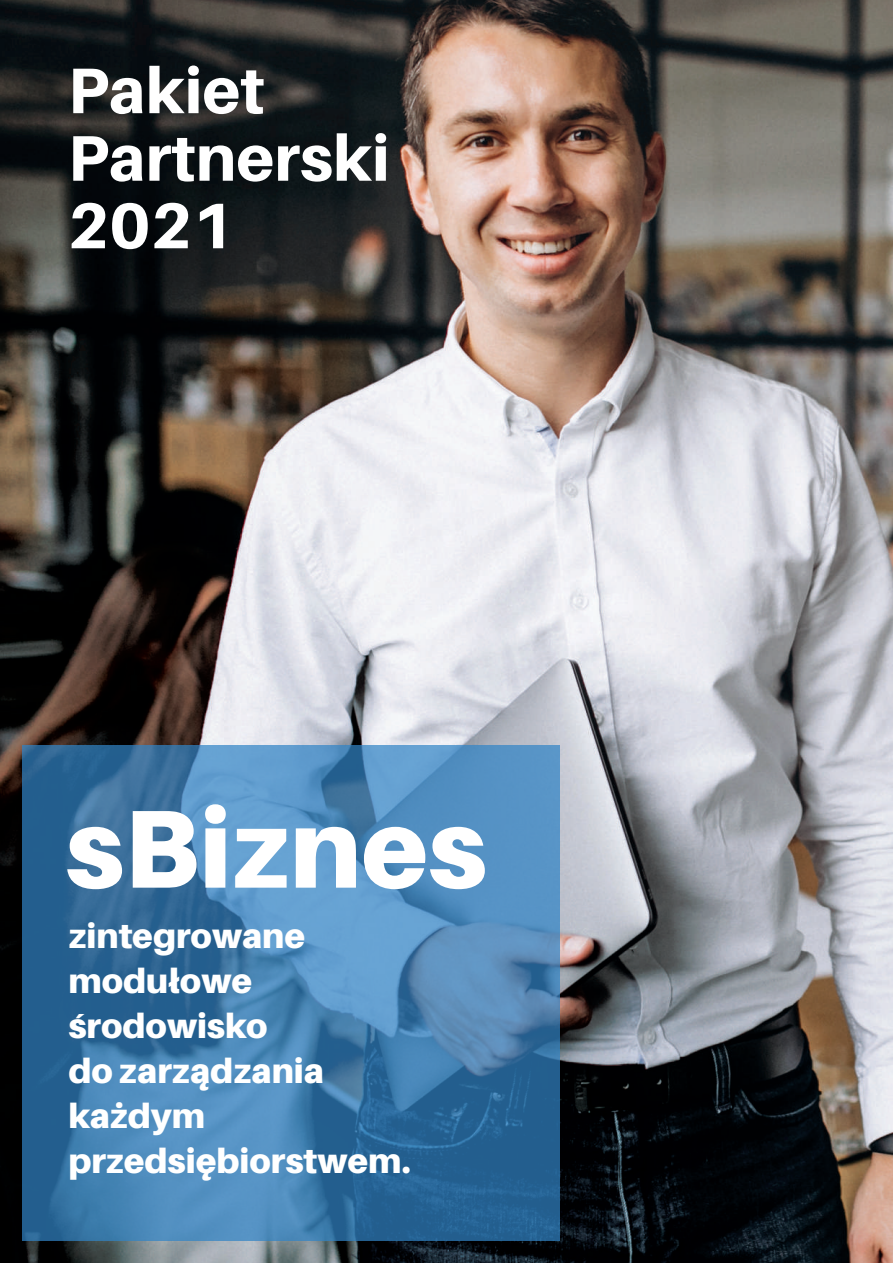
<style>
.page{position:relative;width:893px;height:1263px;background:#fff}
.page>*{position:absolute;margin:0;border:0;box-sizing:border-box;transform-origin:0 0}
.t1{font:900 111px "Aileron";color:#fff}
.t2{font:800 64.5px/67.5px "Aileron";color:#fff}
.t3{font:900 34.5px/45px "Aileron";color:#fff}
</style>
<div class="page">
<img style="left:0;top:0;width:893px;height:1263px">
<svg style="left:23px;top:745px;width:537px;height:495px"></svg>
<h2 class="t2" style="left:68px;top:57px;width:323px">Pakiet<br>Partnerski<br>2021</h2>
<h1 class="t1" style="left:65px;top:784px;width:423px">sBiznes</h1>
<p class="t3" style="left:68px;top:914px;width:344px">zintegrowane modułowe środowisko<br>do zarządzania każdym przedsiębiorstwem.</p>
</div>
